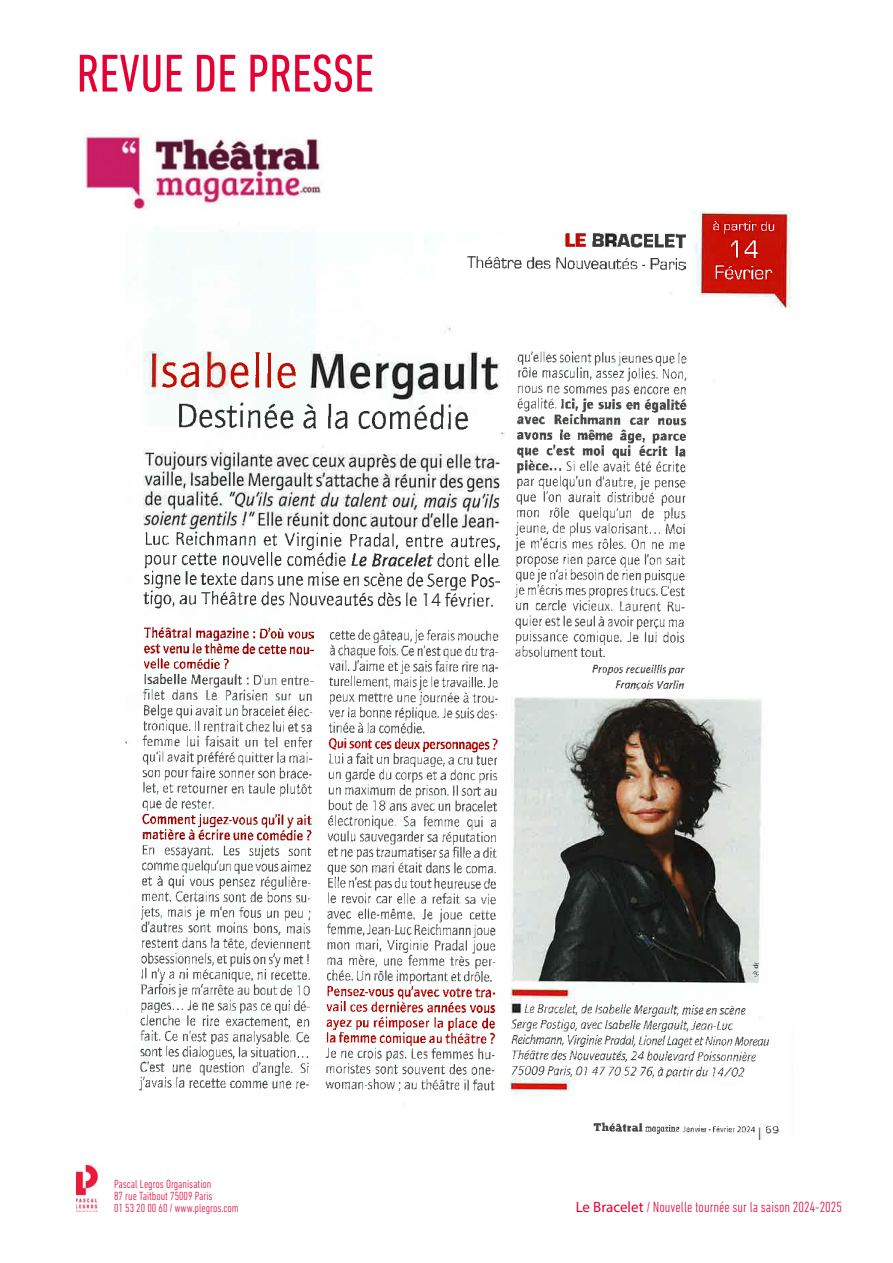
<style>
.page{position:relative;width:893px;height:1263px;background:#fff}
.page>*{position:absolute;margin:0;border:0;box-sizing:border-box;transform-origin:0 0}
.t1{font:condensed 54px "DIN Next LT Pro";color:#e40234}
.t2{font:300 condensed 15px "DIN Next LT Pro";color:#e40234}
.t3{font:300 condensed 12px/12px "DIN Next LT Pro";color:#e40234}
.s1{font-family:"Myriad Pro";font-weight:400;font-stretch:normal}
</style>
<div class="page">
<img style="left:77px;top:1164px;width:22px;height:48px">
<img style="left:125px;top:210px;width:667px;height:930px">
<img style="left:467px;top:232px;width:219px;height:38px">
<img style="left:144px;top:351px;width:356px;height:258px">
<img style="left:138px;top:628px;width:176px;height:463px">
<img style="left:324px;top:629px;width:176px;height:462px">
<img style="left:511px;top:351px;width:269px;height:783px">
<img style="left:713px;top:222px;width:62px;height:58px">
<img style="left:84px;top:134px;width:247px;height:77px">
<h1 class="t1" style="left:77px;top:43px;width:299px">REVUE DE PRESSE</h1>
<p class="t3" style="left:114px;top:1178px;width:126px">Pascal Legros Organisation<br>87 rue Taitbout 75009 Paris<br>01 53 20 00 60 / www.plegros.com</p>
<p class="t2" style="left:576px;top:1198px;width:268px"><span class="s1">Le Bracelet</span> / Nouvelle tournée sur la saison 2024-2025</p>
</div>
